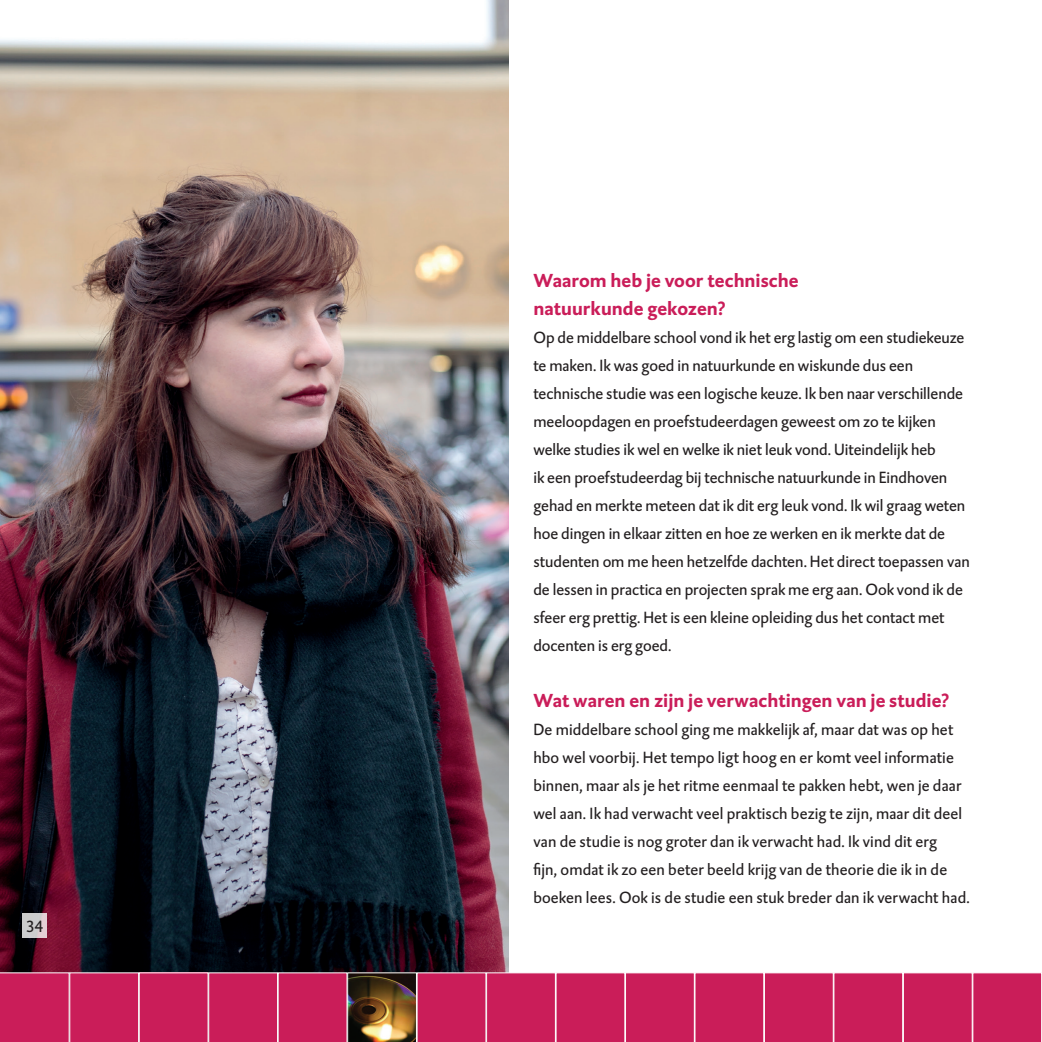
<style>
.page{position:relative;width:1042px;height:1042px;background:#fff}
.page>*{position:absolute;margin:0;border:0;box-sizing:border-box;transform-origin:0 0}
.Vraag_interview{font:700 19.25px/28px "DTL Caspari ST";color:#ca1d59}
.Basis{font:16.62px/28px "DTL Caspari ST";color:#231f20}
.t1{font:16.62px "DTL Caspari T";color:#231f20}
</style>
<div class="page">
<img style="left:0;top:0;width:508px;height:972px">
<svg style="left:22px;top:913px;width:25px;height:24px"></svg>
<svg style="left:0;top:972px;width:1042px;height:70px;background:#c5285c"></svg>
<p class="t1" style="left:26px;top:915px;width:18px">34</p>
<p class="Vraag_interview" style="left:533px;top:266px;width:267px">Waarom heb je voor technische natuurkunde gekozen?</p>
<p class="Basis" style="left:533px;top:323px;width:438px">Op de middelbare school vond ik het erg lastig om een studiekeuze te maken. Ik was goed in natuurkunde en wiskunde dus een technische studie was een logische keuze. Ik ben naar verschillende meeloopdagen en proefstudeerdagen geweest om zo te kijken welke studies ik wel en welke ik niet leuk vond. Uiteindelijk heb<br>ik een proefstudeerdag bij technische natuurkunde in Eindhoven gehad en merkte meteen dat ik dit erg leuk vond. Ik wil graag weten hoe dingen in elkaar zitten en hoe ze werken en ik merkte dat de studenten om me heen hetzelfde dachten. Het direct toepassen van de lessen in practica en projecten sprak me erg aan. Ook vond ik de sfeer erg prettig. Het is een kleine opleiding dus het contact met docenten is erg goed.</p>
<p class="Vraag_interview" style="left:533px;top:686px;width:417px">Wat waren en zijn je verwachtingen van je studie?</p>
<p class="Basis" style="left:533px;top:715px;width:438px">De middelbare school ging me makkelijk af, maar dat was op het hbo wel voorbij. Het tempo ligt hoog en er komt veel informatie binnen, maar als je het ritme eenmaal te pakken hebt, wen je daar wel aan. Ik had verwacht veel praktisch bezig te zijn, maar dit deel van de studie is nog groter dan ik verwacht had. Ik vind dit erg<br>fijn, omdat ik zo een beter beeld krijg van de theorie die ik in de boeken lees. Ook is de studie een stuk breder dan ik verwacht had.</p>
</div>
